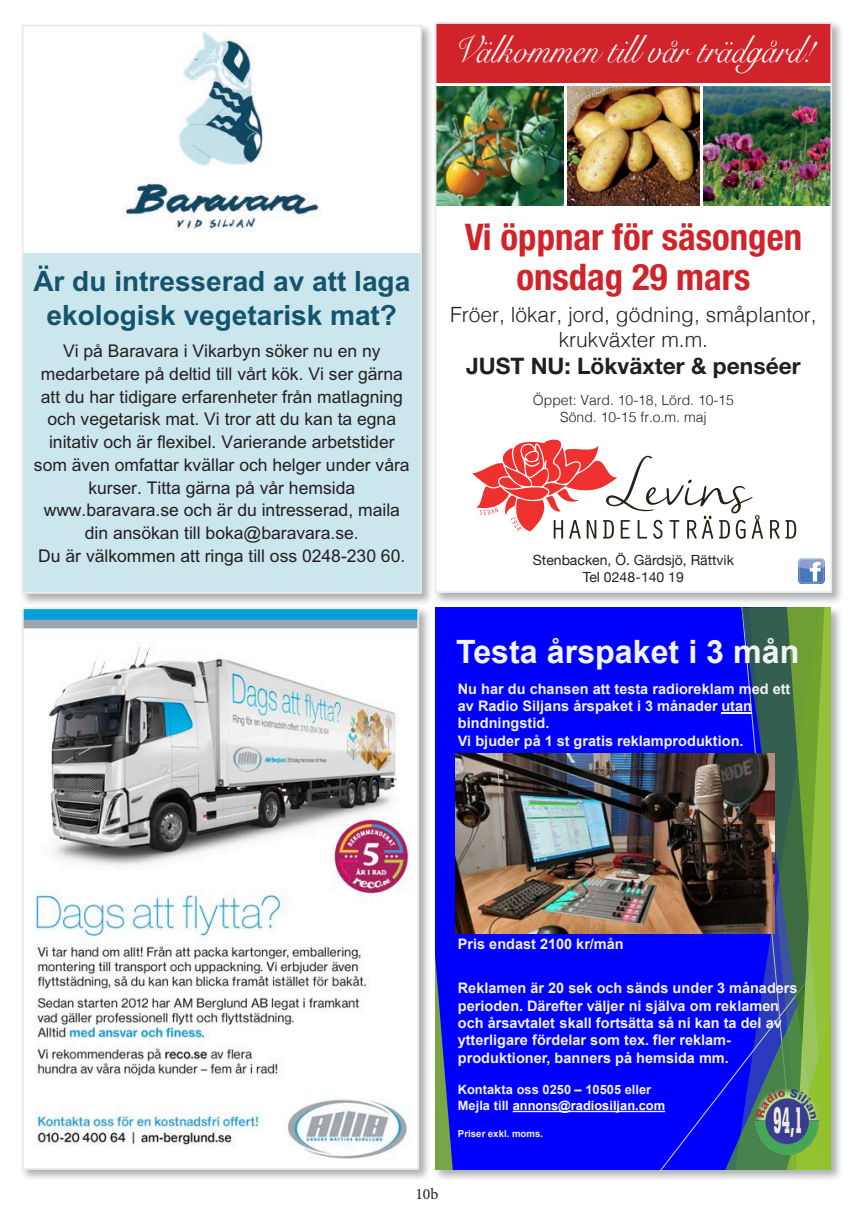
<style>
.page{position:relative;width:854px;height:1216px;background:#fff}
.page>*{position:absolute;margin:0;border:0;box-sizing:border-box;transform-origin:0 0}
.t1{font:38.5px "Snell Roundhand";color:#fff;scale:.87 1}
.t2{font:700 condensed 36.75px/40.2px "Helvetica Neue";color:#d1232a;text-align:center}
.t3{font:700 32.2px "Arial";color:#f2f3f4}
.t4{font:700 28px/33.6px "M Arial";color:#16536c;text-align:center}
.t5{font:700 22.75px "Helvetica Neue";color:#231f20}
.t6{font:300 21px/25.2px "Helvetica";color:#231f20;text-align:center}
.t7{font:17.5px/22.8px "M Arial";color:#231f20;text-align:center}
.t8{font:15.75px "Minion Pro";color:#231f20}
.t9{font:700 14.53px/17.3px "Arial";color:#f2f3f4}
.t10{font:300 14px/16.8px "Helvetica";color:#231f20;text-align:center}
.t11{font:14px/16.8px "Helvetica Neue";color:#231f20;text-align:center}
.t12{font:700 12.78px/15.4px "Arial";color:#f2f3f4}
.t13{font:700 9.62px "Arial";letter-spacing:.005em;color:#f2f3f4}
.s1{color:#fff}
</style>
<div class="page">
<div style="left:20px;top:23px;width:414px;height:582px;background:#939598;opacity:.75"></div>
<div style="left:23px;top:26px;width:398px;height:567px;background:#fff"></div>
<img style="left:122px;top:31px;width:198px;height:201px">
<div style="left:23px;top:253px;width:398px;height:338px;background:#cbe6ed"></div>
<div style="left:22px;top:25px;width:399px;height:569px;border:2px solid #e9eaeb"></div>
<div style="left:432px;top:20px;width:412px;height:585px;background:#939598;opacity:.75"></div>
<div style="left:435px;top:23px;width:396px;height:569px;background:#fff"></div>
<div style="left:435px;top:23px;width:396px;height:59px;background:#d1232a"></div>
<img style="left:798px;top:558px;width:26px;height:25px">
<svg style="left:472px;top:439px;width:324px;height:100px"></svg>
<img style="left:703px;top:87px;width:125px;height:118px">
<img style="left:567px;top:87px;width:131px;height:118px">
<img style="left:437px;top:87px;width:126px;height:118px">
<div style="left:434px;top:22px;width:397px;height:571px;border:2px solid #e9eaeb"></div>
<div style="left:433px;top:605px;width:409px;height:576px;background:#939598;opacity:.75"></div>
<div style="left:435px;top:607px;width:77px;height:562px;background:#00f"></div>
<svg style="left:512px;top:607px;width:318px;height:562px;background:#1a25ce"></svg>
<img style="left:455px;top:754px;width:319px;height:179px">
<img style="left:748px;top:1082px;width:76px;height:73px">
<img style="left:755px;top:1089px;width:69px;height:65px">
<div style="left:20px;top:605px;width:411px;height:576px;background:#939598;opacity:.75"></div>
<img style="left:25px;top:610px;width:391px;height:556px">
<div style="left:22px;top:607px;width:397px;height:562px;border:2px solid #e9eaeb"></div>
<p class="t1" style="left:452px;top:18px;width:417px">Välkommen till vår trädgård!</p>
<p class="t4" style="left:33px;top:264px;width:378px">Är du intresserad av att laga ekologisk vegetarisk mat?</p>
<p class="t7" style="left:34px;top:339px;width:377px">Vi på Baravara i Vikarbyn söker nu en ny medarbetare på deltid till vårt kök. Vi ser gärna att du har tidigare erfarenheter från matlagning och vegetarisk mat. Vi tror att du kan ta egna initativ och är flexibel. Varierande arbetstider som även omfattar kvällar och helger under våra kurser. Titta gärna på vår hemsida www.baravara.se och är du intresserad, maila din ansökan till boka@baravara.se.<br>Du är välkommen att ringa till oss 0248-230 60.</p>
<p class="t2" style="left:464px;top:216px;width:339px">Vi öppnar för säsongen onsdag 29 mars</p>
<p class="t6" style="left:450px;top:300px;width:368px">Fröer, lökar, jord, gödning, småplantor, krukväxter m.m.</p>
<p class="t5" style="left:466px;top:352px;width:336px">JUST NU: Lökväxter &amp; penséer</p>
<p class="t10" style="left:532px;top:390px;width:202px">Öppet: Vard. 10-18, Lörd. 10-15<br>Sönd. 10-15 fr.o.m. maj</p>
<p class="t11" style="left:532px;top:553px;width:202px">Stenbacken, Ö. Gärdsjö, Rättvik<br>Tel 0248 - 140 19</p>
<p class="t3" style="left:456px;top:630px;width:344px">Testa årspaket i 3 mån</p>
<p class="t9" style="left:457px;top:680px;width:334px">Nu har du chansen att testa radioreklam med ett av Radio Siljans årspaket i 3 månader utan bindningstid.<br>Vi bjuder på 1 st gratis reklamproduktion.</p>
<p class="t9" style="left:457px;top:935px;width:167px">Pris endast 2100 kr/mån</p>
<p class="t9" style="left:457px;top:979px;width:341px">Reklamen är 20 sek och sänds under 3 månaders perioden. Därefter väljer ni själva om reklamen och årsavtalet skall fortsätta så ni kan ta del av ytterligare fördelar som tex. fler reklam&shy;produktioner, banners på hemsida mm.</p>
<p class="t12" style="left:457px;top:1082px;width:209px">Kontakta oss 0250 – 10505 eller<br>Mejla till <span class="s1">annons@radiosiljan.com</span></p>
<p class="t13" style="left:457px;top:1127px;width:87px">Priser exkl. moms.</p>
<p class="t8" style="left:415px;top:1183px;width:25px">10b</p>
</div>
